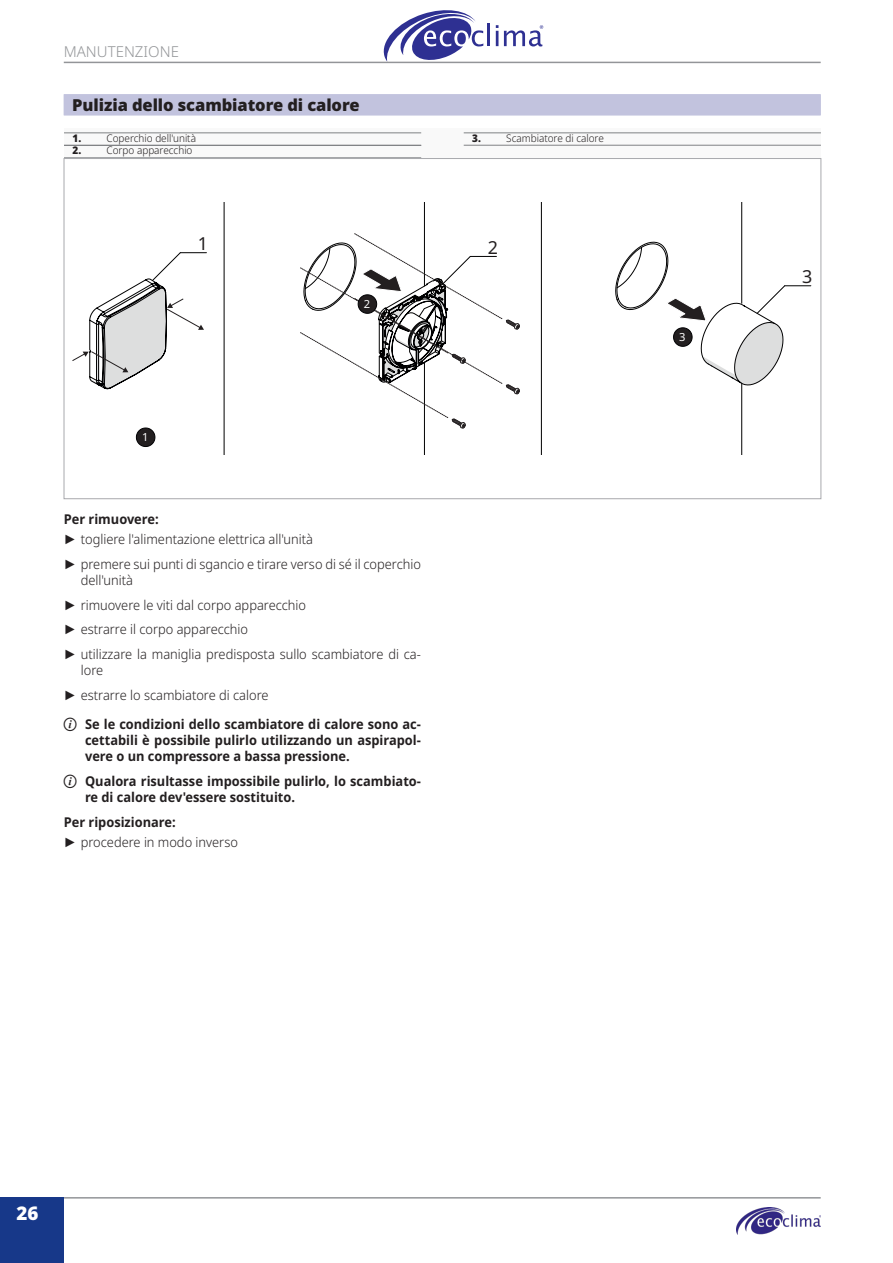
<style>
.page{position:relative;width:893px;height:1263px;background:#fff}
.page>*{position:absolute;margin:0;border:0;box-sizing:border-box;transform-origin:0 0}
.t1{font:900 18.75px "Noto Sans";color:#fff}
.t2{font:17.85px "Noto Sans";color:#231f20}
.title3_across{font:900 16.5px "Noto Sans";letter-spacing:-.005em;color:#231f20}
.t3{font:300 15px "Noto Sans";color:#939598}
.t4{font:300 13.5px/16.2px "Noto Sans";color:#231f20;scale:.95 1}
.normaleEvidenziatoSpazioSopra_it{font:700 13.5px/16.2px "Noto Sans";color:#231f20;text-align:justify;scale:.95 1}
.normaleEvidenziato_it{font:700 13.5px "Noto Sans";color:#231f20;scale:.95 1}
.t5{font:11.1px "Noto Sans";color:#fff}
.t6{font:300 10.5px "Noto Sans";color:#231f20;scale:.95 1}
.t7{font:900 10.5px "Noto Sans";color:#231f20;scale:.95 1}
.s1{font-family:"Arial";font-weight:400}
</style>
<div class="page">
<hr style="left:64px;top:1197px;width:757px;height:1px;background:#939598">
<div style="left:0;top:1197px;width:64px;height:66px;background:#173889"></div>
<hr style="left:64px;top:62px;width:757px;height:1px;background:#939598">
<div style="left:64px;top:94px;width:757px;height:21px;background:#c2c3de"></div>
<div style="left:64px;top:128px;width:757px;height:31px;background:#f9f9f9"></div>
<hr style="left:64px;top:133px;width:357px;height:1px;background:#808285">
<hr style="left:64px;top:145px;width:357px;height:1px;background:#808285">
<hr style="left:464px;top:133px;width:357px;height:1px;background:#808285">
<hr style="left:464px;top:145px;width:357px;height:1px;background:#808285">
<hr style="left:424px;top:362px;width:1px;height:93px;background:#000001">
<hr style="left:424px;top:203px;width:1px;height:83px;background:#000001">
<svg style="left:136px;top:428px;width:19px;height:19px"></svg>
<hr style="left:224px;top:203px;width:1px;height:252px;background:#000001">
<hr style="left:741px;top:380px;width:1px;height:75px;background:#000001">
<hr style="left:741px;top:203px;width:1px;height:100px;background:#000001">
<hr style="left:541px;top:203px;width:1px;height:252px;background:#000001">
<svg style="left:615px;top:242px;width:196px;height:143px"></svg>
<svg style="left:72px;top:252px;width:134px;height:137px"></svg>
<svg style="left:300px;top:233px;width:220px;height:195px"></svg>
<svg style="left:380px;top:10px;width:103px;height:52px"></svg>
<hr style="left:488px;top:24px;width:2px;height:22px;background:#2e3092">
<svg style="left:496px;top:25px;width:2px;height:21px"></svg>
<svg style="left:504px;top:25px;width:39px;height:21px"></svg>
<img style="left:737px;top:1208px;width:84px;height:26px">
<p class="t3" style="left:64px;top:41px;width:24px">Manuten</p>
<p class="t3" style="left:135px;top:41px;width:35px">zione</p>
<p class="title3_across" style="left:72px;top:93px;width:289px">Pulizia dello scambiatore di calore</p>
<p class="t7" style="left:73px;top:130px;width:9px">1.</p>
<p class="t6" style="left:107px;top:130px;width:96px">Coperchio dell'unità</p>
<p class="t7" style="left:73px;top:142px;width:9px">2.</p>
<p class="t6" style="left:107px;top:143px;width:92px">Corpo apparecchio</p>
<p class="t7" style="left:472px;top:130px;width:9px">3.</p>
<p class="t6" style="left:506px;top:130px;width:104px">Scambiatore di calore</p>
<p class="t2" style="left:198px;top:231px;width:12px">1</p>
<p class="t2" style="left:488px;top:235px;width:12px">2</p>
<p class="t5" style="left:142px;top:429px;width:8px">1</p>
<p class="t5" style="left:364px;top:296px;width:8px">2</p>
<p class="normaleEvidenziato_it" style="left:64px;top:509px;width:101px">Per rimuovere:</p>
<p class="t4" style="left:64px;top:531px;width:264px"><span class="s1">►</span> togliere l'alimentazione elettrica all'unità</p>
<p class="t4" style="left:81px;top:556px;width:360px;text-indent:-17px"><span class="s1">►</span> premere sui punti di sgancio e tirare verso di sé il coperchio dell'unità</p>
<p class="t4" style="left:64px;top:597px;width:257px"><span class="s1">►</span> rimuovere le viti dal corpo apparecchio</p>
<p class="t4" style="left:64px;top:622px;width:196px"><span class="s1">►</span> estrarre il corpo apparecchio</p>
<p class="t4" style="left:81px;top:646px;width:360px;text-indent:-17px"><span class="s1">►</span> utilizzare la maniglia predisposta sullo scambiatore di ca&shy;lore</p>
<p class="t4" style="left:64px;top:687px;width:217px"><span class="s1">►</span> estrarre lo scambiatore di calore</p>
<p class="normaleEvidenziatoSpazioSopra_it" style="left:85px;top:716px;width:355px">Se le condizioni dello scambiatore di calore sono ac&shy;cettabili è possibile pulirlo utilizzando un aspirapol&shy;vere o un compressore a bassa pressione.</p>
<p class="normaleEvidenziatoSpazioSopra_it" style="left:85px;top:773px;width:355px">Qualora risultasse impossibile pulirlo, lo scambiato&shy;re di calore dev'essere sostituito.</p>
<p class="normaleEvidenziatoSpazioSopra_it" style="left:64px;top:814px;width:119px">Per riposizionare:</p>
<p class="t4" style="left:64px;top:835px;width:185px"><span class="s1">►</span> procedere in modo inverso</p>
<p class="t5" style="left:679px;top:329px;width:8px">3</p>
<p class="t2" style="left:802px;top:264px;width:12px">3</p>
<h1 class="t1" style="left:17px;top:1199px;width:23px">26</h1>
</div>
